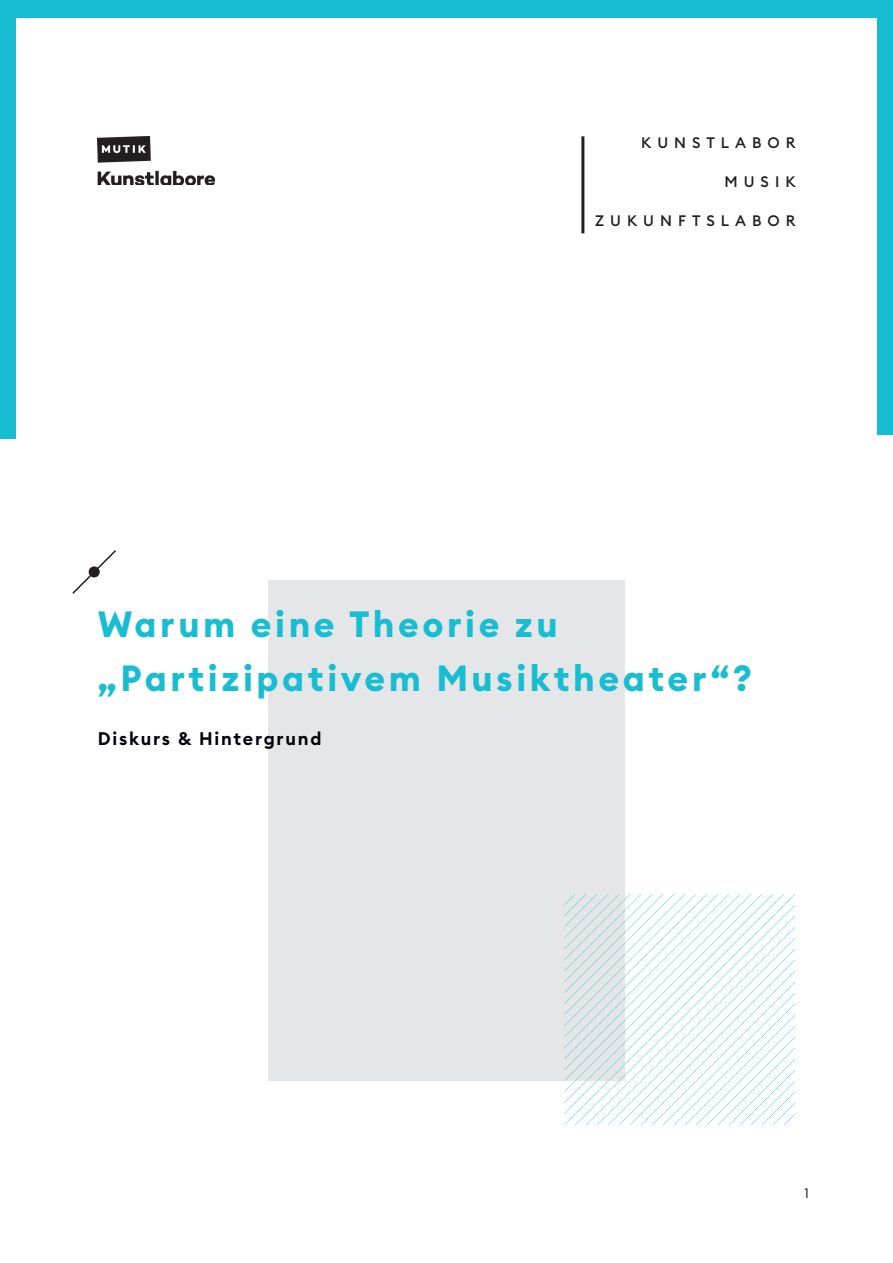
<style>
.page{position:relative;width:893px;height:1263px;background:#fff}
.page>*{position:absolute;margin:0;border:0;box-sizing:border-box;transform-origin:0 0}
.t1{font:700 36px/54px "Euclid Circular B";letter-spacing:.1em;color:#18bdd2}
.t2{font:600 18px "Euclid Circular B";letter-spacing:.1em;color:#000208}
.t3{font:500 15px "Euclid Circular B";letter-spacing:.4em;color:#231f20}
.t4{font:13.5px "Euclid Circular B";color:#231f20}
</style>
<div class="page">
<div style="left:268px;top:580px;width:356px;height:501px;background:#e5e6e7"></div>
<svg style="left:564px;top:894px;width:232px;height:231px"></svg>
<div style="left:0;top:0;width:16px;height:439px;background:#18bdd2"></div>
<svg style="left:72px;top:550px;width:44px;height:44px"></svg>
<hr style="left:581px;top:136px;width:3px;height:97px;background:#231f20">
<img style="left:98px;top:136px;width:116px;height:49px">
<div style="left:877px;top:0;width:16px;height:435px;background:#18bdd2"></div>
<div style="left:0;top:0;width:893px;height:17px;background:#18bdd2"></div>
<p class="t3" style="left:641px;top:133px;width:156px">KUNSTLABOR</p>
<p class="t3" style="left:724px;top:172px;width:73px">MUSIK</p>
<p class="t3" style="left:595px;top:211px;width:202px">ZUKUNFTSLABOR</p>
<p class="t1" style="left:98px;top:598px;width:656px">Warum eine Theorie zu „Partizipativem Musiktheater“?</p>
<p class="t2" style="left:98px;top:727px;width:225px">Diskurs &amp; Hintergrund</p>
<p class="t4" style="left:804px;top:1184px;width:6px">1</p>
</div>
